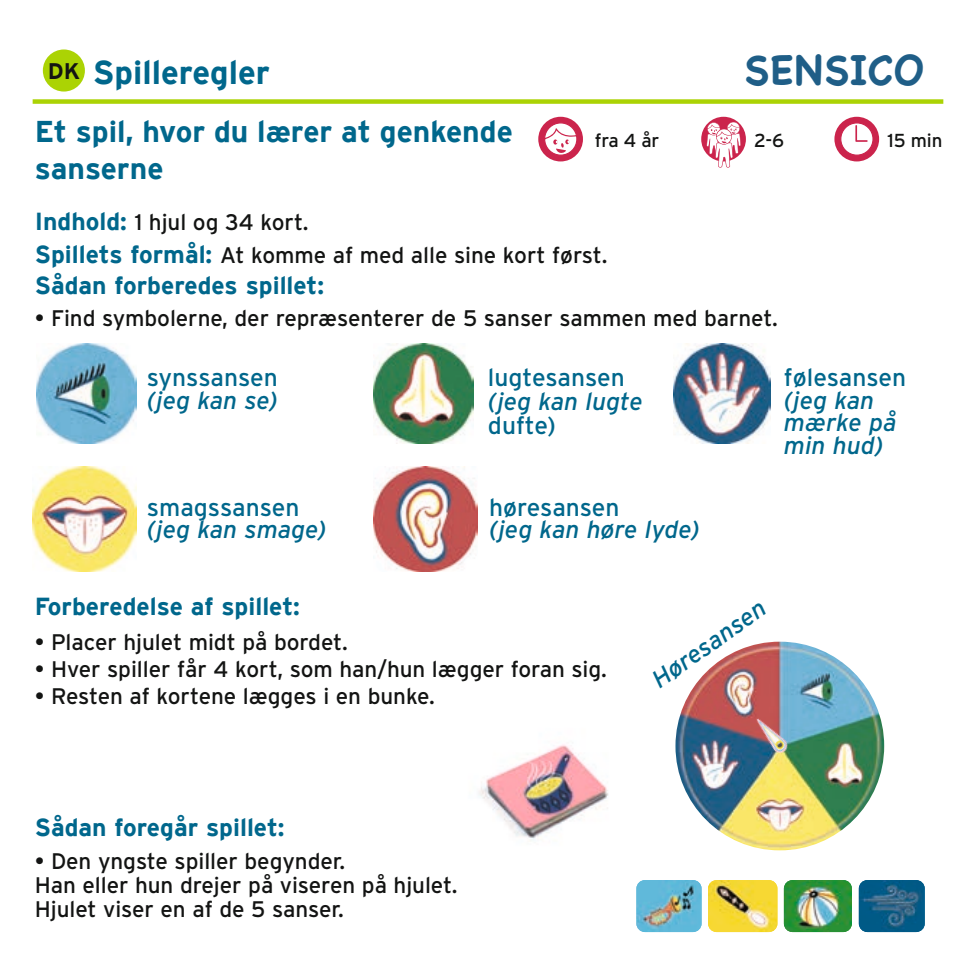
<style>
.page{position:relative;width:976px;height:978px;background:#fff}
.page>*{position:absolute;margin:0;border:0;box-sizing:border-box;transform-origin:0 0}
.t1{font:700 42px "Chalkboard SE";letter-spacing:.005em;color:#1f5e87}
.t2{font:700 33px "Interstate";color:#00678c}
.t3{font:700 30px/36px "Interstate";color:#00678c}
.t4{font:italic 24.6px/22.5px "Interstate";color:#00678c}
.t5{font:700 24.6px "Interstate";color:#00678c}
.t6{font:24.6px "Interstate";color:#00678c}
.t7{font:22.5px/24px "Interstate";letter-spacing:-.005em;color:#131413}
.t8{font:18.9px "Interstate";letter-spacing:-.005em;color:#131413}
.s1{font-weight:700;font-size:24.6px;color:#00678c}
</style>
<div class="page">
<div style="left:43px;top:49px;width:42px;height:42px;background:#abd304;border-radius:50%"></div>
<div style="left:33px;top:99px;width:910px;height:5px;background:#abd304"></div>
<div style="left:538px;top:117px;width:44px;height:44px;background:#cb244c;border-radius:50%"></div>
<svg style="left:544px;top:122px;width:33px;height:34px"></svg>
<div style="left:701px;top:117px;width:44px;height:44px;background:#cb244c;border-radius:50%"></div>
<svg style="left:706px;top:122px;width:34px;height:45px"></svg>
<div style="left:834px;top:117px;width:44px;height:44px;background:#cb244c;border-radius:50%"></div>
<svg style="left:839px;top:122px;width:34px;height:34px"></svg>
<img style="left:479px;top:744px;width:130px;height:96px">
<img style="left:37px;top:344px;width:99px;height:99px">
<img style="left:373px;top:344px;width:100px;height:99px">
<img style="left:33px;top:466px;width:103px;height:105px">
<img style="left:373px;top:466px;width:104px;height:105px">
<img style="left:673px;top:344px;width:97px;height:99px">
<img style="left:783px;top:880px;width:68px;height:51px">
<svg style="left:858px;top:880px;width:66px;height:51px;background:#1a6289"></svg>
<svg style="left:708px;top:880px;width:69px;height:51px;background:#e4c942"></svg>
<img style="left:636px;top:880px;width:65px;height:51px">
<img style="left:675px;top:641px;width:208px;height:209px;border-radius:104px">
<img style="left:738px;top:705px;width:63px;height:65px">
<h2 class="t2" style="left:48px;top:54px;width:223px"><sup>DK</sup> Spilleregler</h2>
<h3 class="t3" style="left:35px;top:114px;width:479px">Et spil, hvor du lærer at genkende sanserne</h3>
<h1 class="t1" style="left:743px;top:45px;width:182px">SENSICO</h1>
<p class="t8" style="left:594px;top:130px;width:66px">fra 4 år</p>
<p class="t8" style="left:754px;top:129px;width:31px">2-6</p>
<p class="t8" style="left:887px;top:129px;width:56px">15 min</p>
<p class="t7" style="left:35px;top:206px;width:574px;line-height:32.4px"><span class="s1">Indhold:</span> 1 hjul og 34 kort.<br><span class="s1">Spillets formål:</span> At komme af med alle sine kort først.</p>
<p class="t5" style="left:35px;top:271px;width:291px">Sådan forberedes spillet:</p>
<p class="t7" style="left:35px;top:306px;width:744px">• Find symbolerne, der repræsenterer de 5 sanser sammen med barnet.</p>
<p class="t6" style="left:147px;top:364px;width:132px">synssansen</p>
<p class="t4" style="left:147px;top:388px;width:132px">(jeg kan se)</p>
<p class="t6" style="left:147px;top:493px;width:154px">smagssansen</p>
<p class="t4" style="left:147px;top:518px;width:181px">(jeg kan smage)</p>
<p class="t6" style="left:488px;top:364px;width:138px">lugtesansen</p>
<p class="t4" style="left:488px;top:390px;width:156px">(jeg kan lugte</p>
<p class="t6" style="left:488px;top:412px;width:69px">dufte)</p>
<p class="t6" style="left:489px;top:493px;width:132px">høresansen</p>
<p class="t4" style="left:489px;top:518px;width:212px">(jeg kan høre lyde)</p>
<p class="t6" style="left:783px;top:364px;width:124px">følesansen</p>
<p class="t4" style="left:783px;top:388px;width:114px">(jeg kan mærke på min hud)</p>
<p class="t5" style="left:35px;top:592px;width:266px">Forberedelse af spillet:</p>
<p class="t7" style="left:35px;top:630px;width:314px">• Placer hjulet midt på bordet.</p>
<p class="t7" style="left:35px;top:657px;width:573px">• Hver spiller får 4 kort, som han/hun lægger foran sig.</p>
<p class="t7" style="left:35px;top:684px;width:401px">• Resten af kortene lægges i en bunke.</p>
<p class="t4" style="left:647px;top:672px;width:134px;rotate:-35deg">Høresansen</p>
<p class="t5" style="left:35px;top:813px;width:251px">Sådan foregår spillet:</p>
<p class="t7" style="left:35px;top:848px;width:424px">• Den yngste spiller begynder.<br>Han eller hun drejer på viseren på hjulet.<br>Hjulet viser en af de 5 sanser.</p>
</div>
